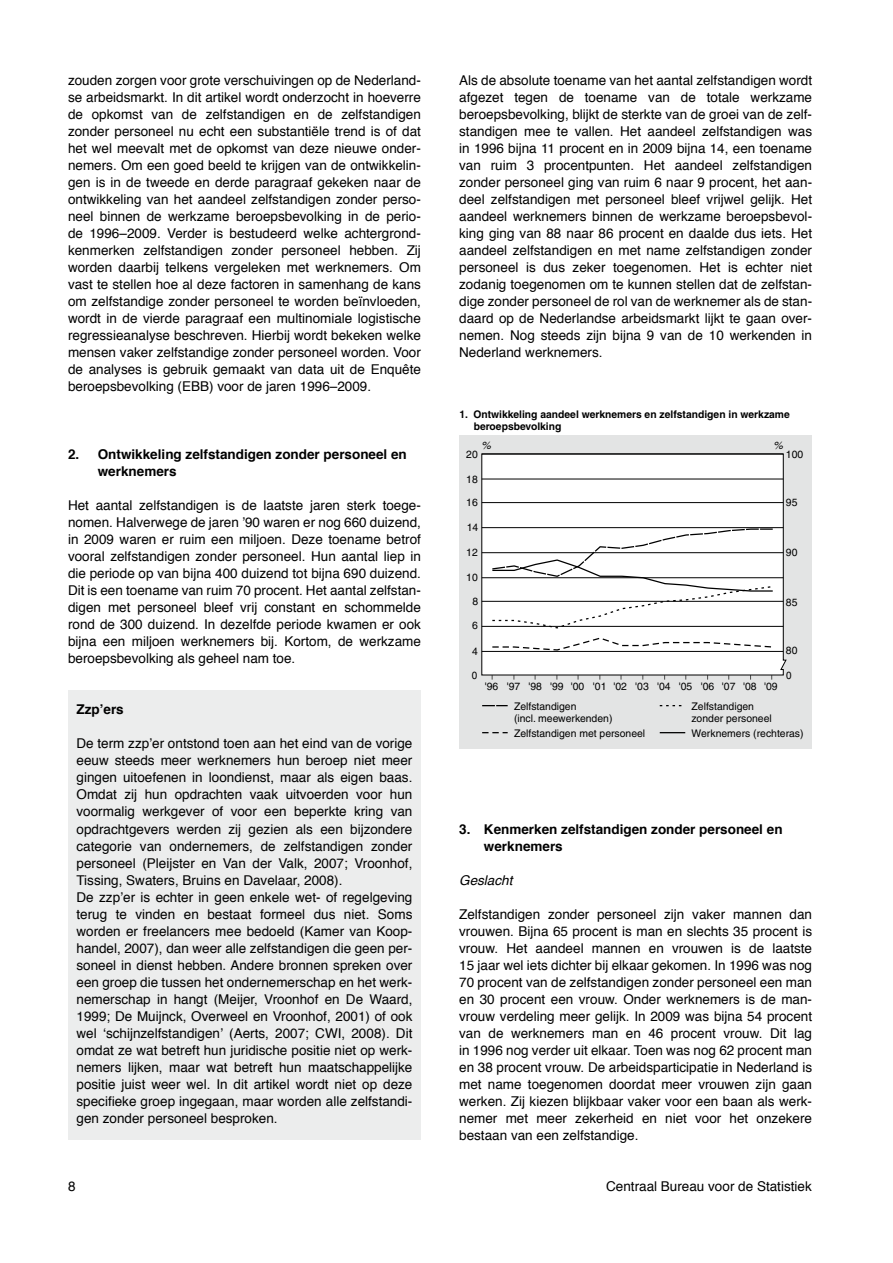
<style>
.page{position:relative;width:893px;height:1263px;background:#fff}
.page>*{position:absolute;margin:0;border:0;box-sizing:border-box;transform-origin:0 0}
.t1{font:13.5px/17px "Helvetica";color:#000;text-align:justify}
.t2{font:700 13.5px/17px "Helvetica";color:#000}
.t3{font:italic 13.5px "Helvetica";color:#000}
.t4{font:10.5px/12.1px "Helvetica";color:#000}
.t5{font:700 10.5px/12.5px "Helvetica";color:#000}
.t6{font:italic 10.5px "Helvetica";color:#000;scale:1.06 1}
.t7{font:10.5px "Helvetica";color:#000;scale:.94 1}
.s1{color:#fff}
</style>
<div class="page">
<div style="left:68px;top:690px;width:353px;height:450px;background:#eceded"></div>
<div style="left:459px;top:435px;width:353px;height:313px;background:#e3e4e4"></div>
<svg style="left:482px;top:705px;width:26px;height:1px"></svg>
<svg style="left:482px;top:732px;width:26px;height:1px"></svg>
<svg style="left:660px;top:705px;width:22px;height:1px"></svg>
<svg style="left:660px;top:732px;width:25px;height:1px"></svg>
<svg style="left:481px;top:453px;width:306px;height:222px"></svg>
<hr style="left:482px;top:651px;width:301px;height:1px;background:#000">
<hr style="left:482px;top:626px;width:301px;height:1px;background:#000">
<hr style="left:482px;top:601px;width:301px;height:1px;background:#000">
<hr style="left:482px;top:577px;width:301px;height:1px;background:#000">
<hr style="left:482px;top:552px;width:301px;height:1px;background:#000">
<hr style="left:482px;top:527px;width:301px;height:1px;background:#000">
<hr style="left:482px;top:502px;width:301px;height:1px;background:#000">
<hr style="left:482px;top:479px;width:301px;height:1px;background:#000">
<hr style="left:482px;top:454px;width:301px;height:1px;background:#000">
<svg style="left:491px;top:637px;width:283px;height:14px"></svg>
<svg style="left:491px;top:528px;width:283px;height:101px"></svg>
<p class="t1" style="left:68px;top:72px;width:354px">zouden zorgen voor grote verschuivingen op de Nederland&shy;se arbeidsmarkt. In dit artikel wordt onderzocht in hoeverre de opkomst van de zelfstandigen en de zelfstandigen zonder personeel nu echt een substantiële trend is of dat het wel meevalt met de opkomst van deze nieuwe onder&shy;nemers. Om een goed beeld te krijgen van de ontwikkelin&shy;gen is in de tweede en derde paragraaf gekeken naar de ontwikkeling van het aandeel zelfstandigen zonder perso&shy;neel binnen de werkzame beroepsbevolking in de perio&shy;de 1996–2009. Verder is bestudeerd welke achtergrond&shy;kenmerken zelfstandigen zonder personeel hebben. Zij worden daarbij telkens vergeleken met werknemers. Om vast te stellen hoe al deze factoren in samenhang de kans om zelfstandige zonder personeel te worden beïnvloeden, wordt in de vierde paragraaf een multinomiale logistische regressieanalyse beschreven. Hierbij wordt bekeken welke mensen vaker zelfstandige zonder personeel worden. Voor de analyses is gebruik gemaakt van data uit de Enquête beroepsbevolking (EBB) voor de jaren 1996–2009.</p>
<p class="t2" style="left:98px;top:446px;width:311px;text-indent:-30px">2. Ontwikkeling zelfstandigen zonder personeel en werknemers</p>
<p class="t1" style="left:68px;top:497px;width:354px">Het aantal zelfstandigen is de laatste jaren sterk toege&shy;nomen. Halverwege de jaren ’90 waren er nog 660 duizend, in 2009 waren er ruim een miljoen. Deze toename betrof vooral zelfstandigen zonder personeel. Hun aantal liep in die periode op van bijna 400 duizend tot bijna 690 duizend.<br>Dit is een toename van ruim 70 procent. Het aantal zelfstan&shy;digen met personeel bleef vrij constant en schommelde rond de 300 duizend. In dezelfde periode kwamen er ook bijna een miljoen werknemers bij. Kortom, de werkzame beroepsbevolking als geheel nam toe.</p>
<p class="t2" style="left:77px;top:701px;width:49px">Zzp’ers</p>
<p class="t1" style="left:77px;top:736px;width:337px;text-align:left">De term zzp’er ontstond toen aan het eind van de vorige eeuw steeds meer werknemers hun beroep niet meer gingen uitoefenen in loondienst, maar als eigen baas.<br>Omdat zij hun opdrachten vaak uitvoerden voor hun voormalig werkgever of voor een beperkte kring van opdrachtgevers werden zij gezien als een bijzondere categorie van ondernemers, de zelfstandigen zonder personeel (Pleijster en Van der Valk, 2007; Vroonhof, Tissing, Swaters, Bruins en Davelaar, 2008).<br>De zzp’er is echter in geen enkele wet- of regelgeving terug te vinden en bestaat formeel dus niet. Soms worden er freelancers mee bedoeld (Kamer van Koop&shy;handel, 2007), dan weer alle zelfstandigen die geen per&shy;soneel in dienst hebben. Andere bronnen spreken over een groep die tussen het ondernemerschap en het werk&shy;nemerschap in hangt (Meijer, Vroonhof en De Waard, 1999; De Muijnck, Overweel en Vroonhof, 2001) of ook wel ‘schijnzelfstandigen’ (Aerts, 2007; CWI, 2008). Dit omdat ze wat betreft hun juridische positie niet op werk&shy;nemers lijken, maar wat betreft hun maatschappelijke positie juist weer wel. In dit artikel wordt niet op deze specifieke groep ingegaan, maar worden alle zelfstandi&shy;gen zonder personeel besproken.</p>
<p class="t1" style="left:459px;top:72px;width:354px">Als de absolute toename van het aantal zelfstandigen wordt afgezet tegen de toename van de totale werkzame beroepsbevolking, blijkt de sterkte van de groei van de zelf&shy;standigen mee te vallen. Het aandeel zelfstandigen was in 1996 bijna 11 procent en in 2009 bijna 14, een toename van ruim 3 procentpunten. Het aandeel zelfstandigen zonder personeel ging van ruim 6 naar 9 procent, het aan&shy;deel zelfstandigen met personeel bleef vrijwel gelijk. Het aandeel werknemers binnen de werkzame beroepsbevol&shy;king ging van 88 naar 86 procent en daalde dus iets. Het aandeel zelfstandigen en met name zelfstandigen zonder personeel is dus zeker toegenomen. Het is echter niet zodanig toegenomen om te kunnen stellen dat de zelfstan&shy;dige zonder personeel de rol van de werknemer als de stan&shy;daard op de Nederlandse arbeidsmarkt lijkt te gaan over&shy;nemen. Nog steeds zijn bijna 9 van de 10 werkenden in Nederland werknemers.</p>
<p class="t5" style="left:474px;top:408px;width:317px;text-indent:-14px">1. Ontwikkeling aandeel werknemers en zelfstandigen in werkzame beroepsbevolking</p>
<p class="t4" style="left:466px;top:449px;width:13px">20</p>
<p class="t6" style="left:481px;top:439px;width:13px">%</p>
<p class="t6" style="left:773px;top:439px;width:13px">%</p>
<p class="t4" style="left:786px;top:449px;width:19px">100</p>
<p class="t4" style="left:786px;top:496px;width:13px">95</p>
<p class="t4" style="left:466px;top:473px;width:13px">18</p>
<p class="t4" style="left:466px;top:496px;width:13px">16</p>
<p class="t4" style="left:467px;top:521px;width:13px">14</p>
<p class="t4" style="left:466px;top:546px;width:13px">12</p>
<p class="t4" style="left:466px;top:571px;width:13px">10</p>
<p class="t4" style="left:472px;top:595px;width:7px">8</p>
<p class="t4" style="left:472px;top:619px;width:7px">6</p>
<p class="t4" style="left:472px;top:645px;width:7px">4</p>
<p class="t7" style="left:472px;top:669px;width:7px">0</p>
<p class="t4" style="left:485px;top:680px;width:15px">'96</p>
<p class="t4" style="left:786px;top:546px;width:13px">90</p>
<p class="t4" style="left:786px;top:596px;width:13px">85</p>
<p class="t4" style="left:786px;top:645px;width:13px">80</p>
<p class="t4" style="left:507px;top:680px;width:272px">'97 '98 '99 '00 '01 '02 '03 '04 '05 '06 '07 '08 '09</p>
<p class="t7" style="left:786px;top:669px;width:7px">0</p>
<p class="t4" style="left:514px;top:700px;width:100px">Zelfstandigen<br>(incl. meewerkenden)</p>
<p class="t4" style="left:514px;top:727px;width:133px">Zelfstandigen met personeel</p>
<p class="t4" style="left:692px;top:700px;width:82px">Zelfstandigen zonder personeel</p>
<p class="t4" style="left:692px;top:727px;width:113px">Werknemers (rechteras)</p>
<p class="t2" style="left:459px;top:820px;width:325px">3. Kenmerken zelfstandigen zonder personeel en</p>
<p class="t2" style="left:459px;top:837px;width:105px"><span class="s1">3.</span> werknemers</p>
<p class="t3" style="left:459px;top:869px;width:55px">Geslacht</p>
<p class="t1" style="left:459px;top:906px;width:354px">Zelfstandigen zonder personeel zijn vaker mannen dan vrouwen. Bijna 65 procent is man en slechts 35 procent is vrouw. Het aandeel mannen en vrouwen is de laatste 15 jaar wel iets dichter bij elkaar gekomen. In 1996 was nog 70 procent van de zelfstandigen zonder personeel een man en 30 procent een vrouw. Onder werknemers is de man&shy;vrouw verdeling meer gelijk. In 2009 was bijna 54 procent van de werknemers man en 46 procent vrouw. Dit lag in 1996 nog verder uit elkaar. Toen was nog 62 procent man en 38 procent vrouw. De arbeidsparticipatie in Nederland is met name toegenomen doordat meer vrouwen zijn gaan werken. Zij kiezen blijkbaar vaker voor een baan als werk&shy;nemer met meer zekerheid en niet voor het onzekere bestaan van een zelfstandige.</p>
<p class="t1" style="left:68px;top:1178px;width:9px">8</p>
<p class="t1" style="left:606px;top:1178px;width:207px">Centraal Bureau voor de Statistiek</p>
</div>
